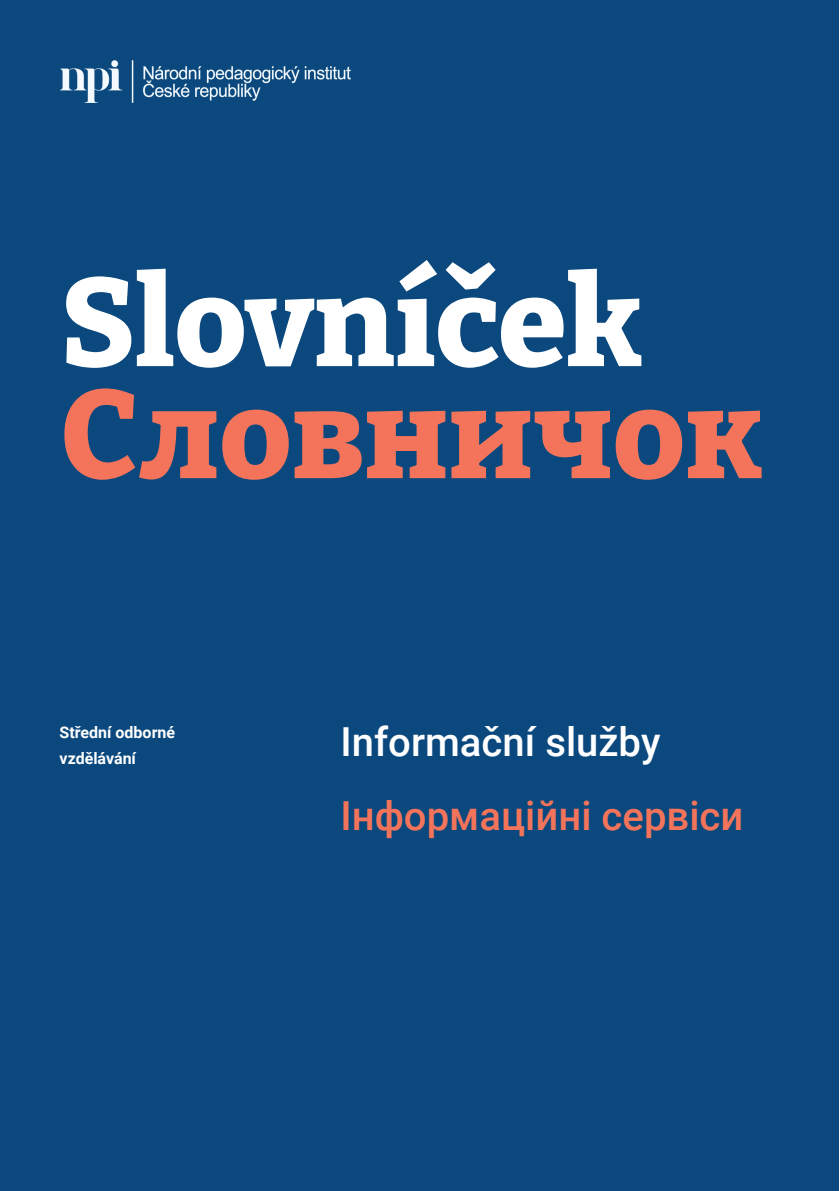
<style>
.page{position:relative;width:840px;height:1191px;background:#fff}
.page>*{position:absolute;margin:0;border:0;box-sizing:border-box;transform-origin:0 0}
.kurziva_normal{font:800 124.6px "Bitter";color:#fff}
.kurziva_normal-2{font:800 124.6px "Bitter";color:#f3745a}
.Text{font:500 40px/73.6px "Roboto";color:#f3745a}
.t1{font:700 16px/26px "Roboto";color:#fff}
.s1{color:#fff}
</style>
<div class="page">
<div style="left:0;top:0;width:838px;height:1191px;background:#0a487e"></div>
<img style="left:60px;top:60px;width:290px;height:42px">
<p class="kurziva_normal" style="left:60px;top:244px;width:583px">Slovníček</p>
<p class="kurziva_normal-2" style="left:60px;top:356px;width:703px">Словничок</p>
<p class="t1" style="left:60px;top:718px;width:117px">Střední odborné vzdělávání</p>
<p class="Text" style="left:340px;top:703px;width:404px"><span class="s1">Informační služby<br></span>Інформаційні сервіси</p>
</div>
